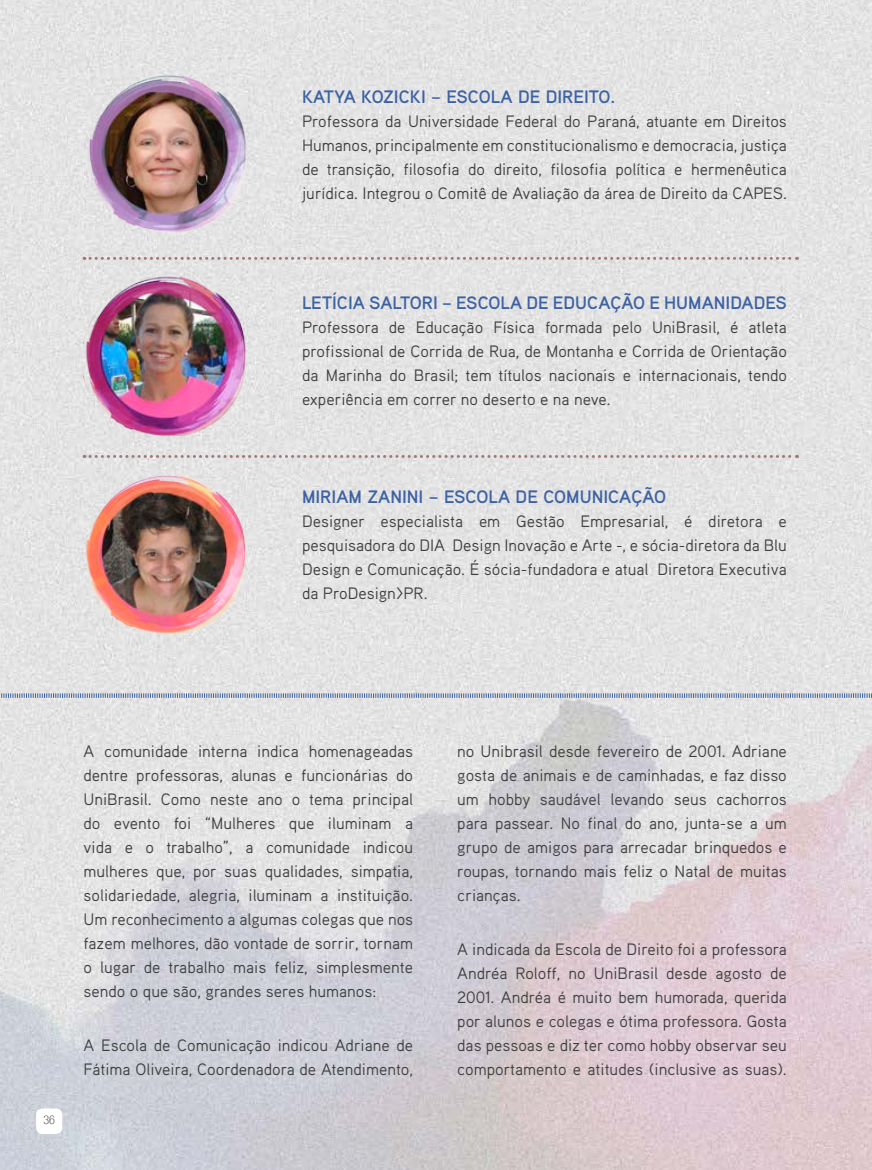
<style>
.page{position:relative;width:872px;height:1170px;background:#fff}
.page>*{position:absolute;margin:0;border:0;box-sizing:border-box;transform-origin:0 0}
.t1{font:700 18px "Aaux Pro";color:#3d62a4}
.t2{font:16.5px/24px "Aaux Pro";color:#3e3e3f;text-align:justify}
.t3{font:100 condensed 12px "Helvetica Neue LT Com";color:#231f20}
</style>
<div class="page">
<img style="left:0;top:0;width:872px;height:1169px">
<div style="left:36px;top:1108px;width:26px;height:25px;background:#fff;border-radius:6px"></div>
<img style="left:83px;top:74px;width:167px;height:161px">
<img style="left:83px;top:274px;width:167px;height:161px">
<img style="left:85px;top:474px;width:166px;height:161px">
<svg style="left:0;top:692px;width:872px;height:6px;background:#abb7cd"></svg>
<svg style="left:84px;top:257px;width:713px;height:3px;background:#ccbaba"></svg>
<svg style="left:84px;top:455px;width:713px;height:3px;background:#ccbaba"></svg>
<p class="t1" style="left:302px;top:85px;width:315px">KATYA KOZICKI – ESCOLA DE DIREITO.</p>
<p class="t2" style="left:302px;top:109px;width:486px">Professora da Universidade Federal do Paraná, atuante em Direitos Humanos, principalmente em constitucionalismo e democracia, justiça de transição, filosofia do direito, filosofia política e hermenêutica jurídica. Integrou o Comitê de Avaliação da área de Direito da CAPES.</p>
<p class="t1" style="left:302px;top:291px;width:486px">LETÍCIA SALTORI – ESCOLA DE EDUCAÇÃO E HUMANIDADES</p>
<p class="t2" style="left:302px;top:315px;width:486px">Professora de Educação Física formada pelo UniBrasil, é atleta profissional de Corrida de Rua, de Montanha e Corrida de Orientação da Marinha do Brasil; tem títulos nacionais e internacionais, tendo experiência em correr no deserto e na neve.</p>
<p class="t1" style="left:302px;top:485px;width:365px">MIRIAM ZANINI – ESCOLA DE COMUNICAÇÃO</p>
<p class="t2" style="left:302px;top:508px;width:486px">Designer especialista em Gestão Empresarial, é diretora e pesquisadora do DIA Design Inovação e Arte -, e sócia-diretora da Blu Design e Comunicação. É sócia-fundadora e atual Diretora Executiva da ProDesign&gt;PR.</p>
<p class="t3" style="left:43px;top:1112px;width:13px">36</p>
<p class="t2" style="left:83px;top:738px;width:331px">A comunidade interna indica homenageadas dentre professoras, alunas e funcionárias do UniBrasil. Como neste ano o tema principal do evento foi “Mulheres que iluminam a vida e o trabalho”, a comunidade indicou mulheres que, por suas qualidades, simpatia, solidariedade, alegria, iluminam a instituição.<br>Um reconhecimento a algumas colegas que nos fazem melhores, dão vontade de sorrir, tornam o lugar de trabalho mais feliz, simplesmente sendo o que são, grandes seres humanos:</p>
<p class="t2" style="left:83px;top:1032px;width:331px">A Escola de Comunicação indicou Adriane de<br>Fátima Oliveira, Coordenadora de Atendimento,</p>
<p class="t2" style="left:457px;top:738px;width:331px">no Unibrasil desde fevereiro de 2001. Adriane gosta de animais e de caminhadas, e faz disso um hobby saudável levando seus cachorros para passear. No final do ano, junta-se a um grupo de amigos para arrecadar brinquedos e roupas, tornando mais feliz o Natal de muitas crianças.</p>
<p class="t2" style="left:457px;top:936px;width:331px">A indicada da Escola de Direito foi a professora Andréa Roloff, no UniBrasil desde agosto de 2001. Andréa é muito bem humorada, querida por alunos e colegas e ótima professora. Gosta das pessoas e diz ter como hobby observar seu comportamento e atitudes (inclusive as suas).</p>
</div>
